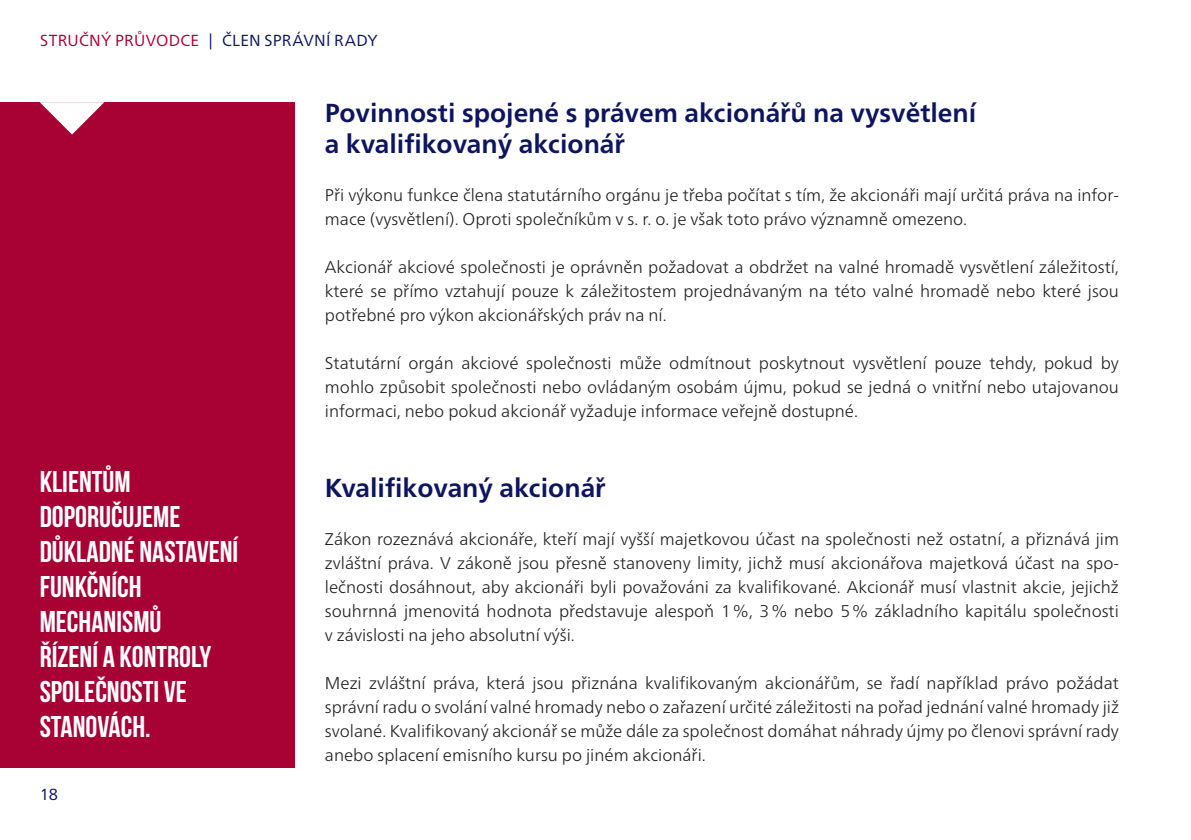
<style>
.page{position:relative;width:1191px;height:840px;background:#fff}
.page>*{position:absolute;margin:0;border:0;box-sizing:border-box;transform-origin:0 0}
.t1{font:700 30px/35px "Bebas Neue";color:#fff}
.t2{font:700 26px/31.2px "Frutiger Neue LTW1 G";color:#0e1560}
.t3{font:300 17px/24px "Frutiger Neue LTW1 G";color:#231f20;text-align:justify}
.t4{font:16px "Frutiger Neue LTW1 G";letter-spacing:.015em;color:#0e1560}
.s1{color:#a80235}
</style>
<div class="page">
<div style="left:0;top:102px;width:295px;height:665px;background:#a80235"></div>
<svg style="left:40px;top:102px;width:64px;height:32px"></svg>
<p class="t4" style="left:40px;top:29px;width:339px"><span class="s1">STRUČNÝ PRŮVODCE</span> | ČLEN SPRÁVNÍ RADY</p>
<p class="t1" style="left:40px;top:463px;width:200px">KLIENTŮM<br>DOPORUČUJEME<br>DŮKLADNÉ NASTAVENÍ<br>FUNKČNÍCH<br>MECHANISMŮ<br>ŘÍZENÍ A KONTROLY<br>SPOLEČNOSTI VE<br>STANOVÁCH.</p>
<p class="t4" style="left:40px;top:782px;width:20px">18</p>
<p class="t2" style="left:325px;top:95px;width:653px">Povinnosti spojené s právem akcionářů na vysvětlení a kvalifikovaný akcionář</p>
<p class="t3" style="left:325px;top:182px;width:795px">Při výkonu funkce člena statutárního orgánu je třeba počítat s tím, že akcionáři mají určitá práva na infor&shy;mace (vysvětlení). Oproti společníkům v s. r. o. je však toto právo významně omezeno.</p>
<p class="t3" style="left:325px;top:254px;width:795px">Akcionář akciové společnosti je oprávněn požadovat a obdržet na valné hromadě vysvětlení záležitostí, které se přímo vztahují pouze k záležitostem projednávaným na této valné hromadě nebo které jsou potřebné pro výkon akcionářských práv na ní.</p>
<p class="t3" style="left:325px;top:350px;width:795px">Statutární orgán akciové společnosti může odmítnout poskytnout vysvětlení pouze tehdy, pokud by mohlo způsobit společnosti nebo ovládaným osobám újmu, pokud se jedná o vnitřní nebo utajovanou informaci, nebo pokud akcionář vyžaduje informace veřejně dostupné.</p>
<p class="t2" style="left:325px;top:470px;width:282px">Kvalifikovaný akcionář</p>
<p class="t3" style="left:325px;top:525px;width:795px">Zákon rozeznává akcionáře, kteří mají vyšší majetkovou účast na společnosti než ostatní, a přiznává jim zvláštní práva. V zákoně jsou přesně stanoveny limity, jichž musí akcionářova majetková účast na spo&shy;lečnosti dosáhnout, aby akcionáři byli považováni za kvalifikované. Akcionář musí vlastnit akcie, jejichž souhrnná jmenovitá hodnota představuje alespoň 1%, 3% nebo 5% základního kapitálu společnosti v závislosti na jeho absolutní výši.</p>
<p class="t3" style="left:325px;top:669px;width:795px">Mezi zvláštní práva, která jsou přiznána kvalifikovaným akcionářům, se řadí například právo požádat správní radu o svolání valné hromady nebo o zařazení určité záležitosti na pořad jednání valné hromady již svolané. Kvalifikovaný akcionář se může dále za společnost domáhat náhrady újmy po členovi správní rady anebo splacení emisního kursu po jiném akcionáři.</p>
</div>
